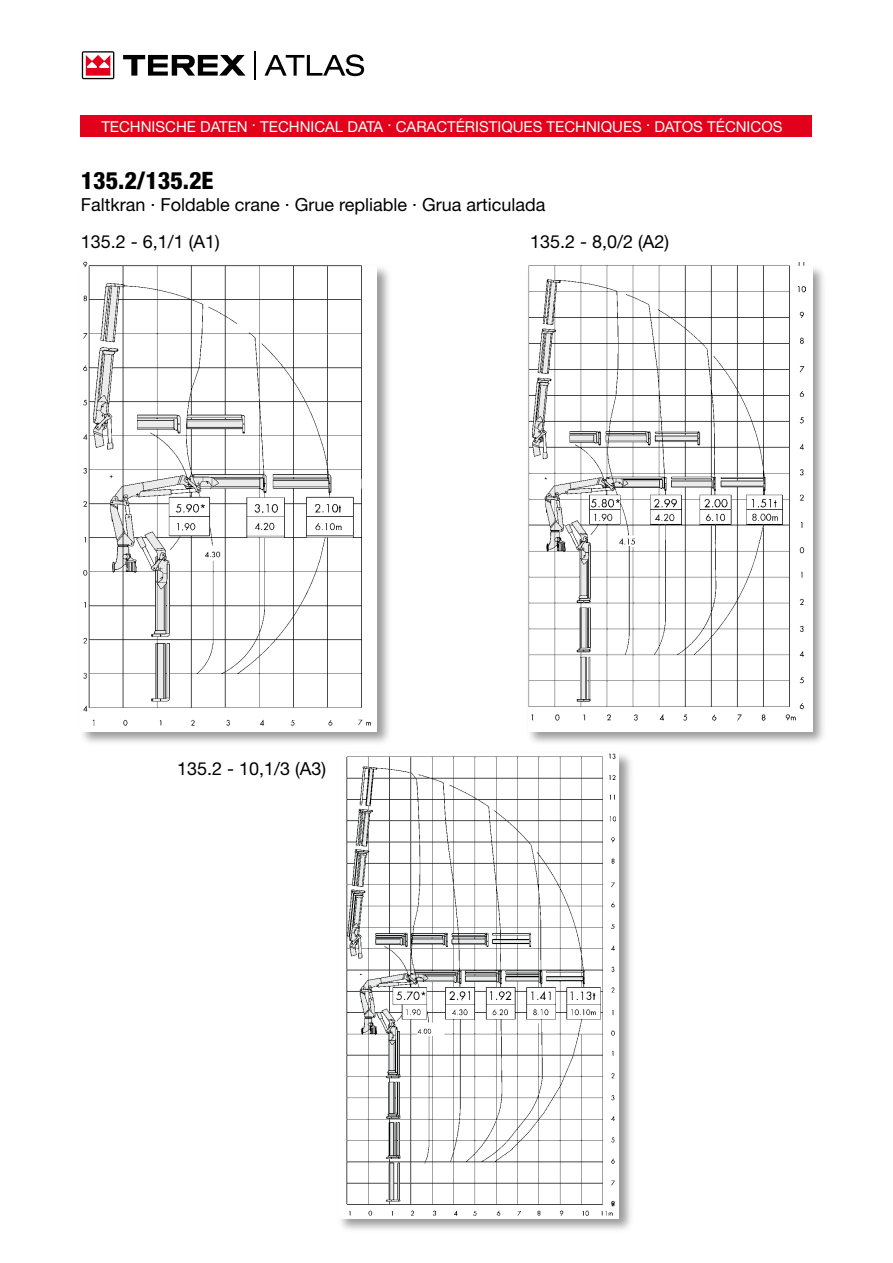
<style>
.page{position:relative;width:893px;height:1263px;background:#fff}
.page>*{position:absolute;margin:0;border:0;box-sizing:border-box;transform-origin:0 0}
.t1{font:800 condensed 24px "Helvetica Neue";color:#000}
.t2{font:18px/37.2px "Helvetica Neue";color:#000}
.t3{font:15px "Helvetica Neue";color:#fff}
</style>
<div class="page">
<div style="left:336px;top:750px;width:298px;height:484px;background:#000;opacity:.4"></div>
<div style="left:339px;top:753px;width:280px;height:465px;background:#fff"></div>
<div style="left:525px;top:264px;width:303px;height:483px;background:#000;opacity:.4"></div>
<div style="left:528px;top:266px;width:284px;height:465px;background:#fff"></div>
<div style="left:78px;top:264px;width:315px;height:483px;background:#000;opacity:.4"></div>
<div style="left:81px;top:266px;width:296px;height:465px;background:#fff"></div>
<div style="left:81px;top:115px;width:731px;height:22px;background:#e2001a"></div>
<img style="left:342px;top:750px;width:273px;height:465px">
<img style="left:81px;top:261px;width:292px;height:464px">
<img style="left:526px;top:263px;width:279px;height:457px">
<svg style="left:82px;top:51px;width:32px;height:28px"></svg>
<svg style="left:123px;top:55px;width:123px;height:21px"></svg>
<svg style="left:264px;top:54px;width:100px;height:22px"></svg>
<hr style="left:254px;top:51px;width:2px;height:28px;background:#000">
<p class="t3" style="left:101px;top:117px;width:683px">TECHNISCHE DATEN . TECHNICAL DATA . CARACTÉRISTIQUES TECHNIQUES . DATOS TÉCNICOS</p>
<h1 class="t1" style="left:81px;top:166px;width:134px">135.2/135.2E</h1>
<p class="t2" style="left:81px;top:186px;width:466px">Faltkran . Foldable crane . Grue repliable . Grua articulada<br>135.2 - 6,1/1 (A1)</p>
<p class="t2" style="left:530px;top:223px;width:141px">135.2 - 8,0/2 (A2)</p>
<p class="t2" style="left:177px;top:750px;width:151px">135.2 - 10,1/3 (A3)</p>
</div>
